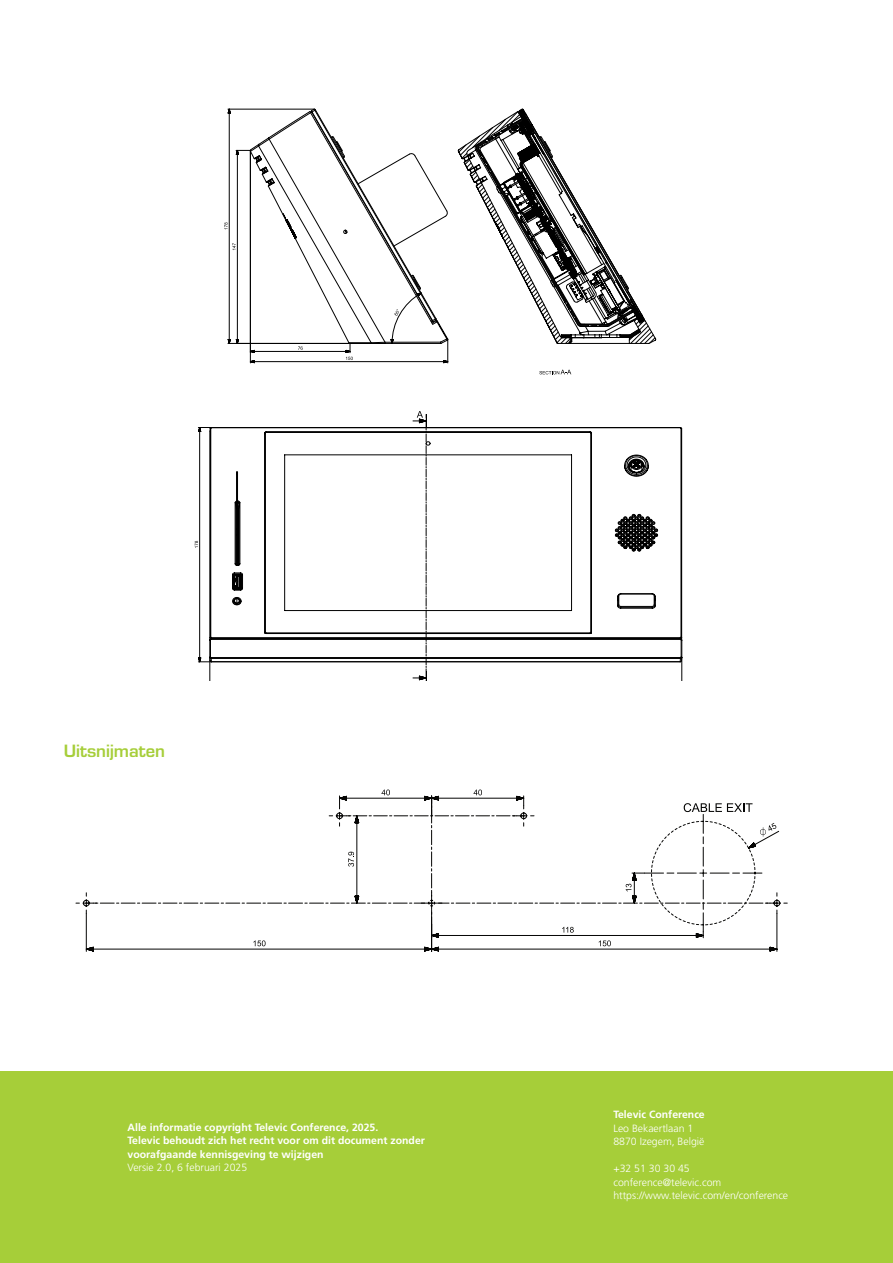
<style>
.page{position:relative;width:893px;height:1263px;background:#fff}
.page>*{position:absolute;margin:0;border:0;box-sizing:border-box;transform-origin:0 0}
.Titel_niveau_3{font:600 16.5px "Eurostile LT Std";color:#a6ce39}
.t1{font:700 10.5px/13.5px "Frutiger LT Std";color:#fff}
.t2{font:300 10.5px/13.5px "Frutiger LT Std";color:#fff}
</style>
<div class="page">
<div style="left:0;top:1071px;width:893px;height:192px;background:#a6ce39"></div>
<svg style="left:539px;top:370px;width:32px;height:4px"></svg>
<svg style="left:458px;top:108px;width:198px;height:236px"></svg>
<svg style="left:224px;top:108px;width:224px;height:255px"></svg>
<svg style="left:195px;top:541px;width:3px;height:7px"></svg>
<svg style="left:209px;top:431px;width:473px;height:228px"></svg>
<hr style="left:199px;top:427px;width:1px;height:235px;background:#000">
<svg style="left:198px;top:427px;width:14px;height:5px"></svg>
<hr style="left:211px;top:661px;width:469px;height:1px;background:#000">
<svg style="left:198px;top:657px;width:14px;height:23px"></svg>
<svg style="left:680px;top:657px;width:2px;height:23px"></svg>
<svg style="left:232px;top:411px;width:426px;height:269px"></svg>
<svg style="left:86px;top:946px;width:691px;height:5px"></svg>
<svg style="left:86px;top:789px;width:693px;height:157px"></svg>
<svg style="left:83px;top:812px;width:697px;height:94px"></svg>
<p class="Titel_niveau_3" style="left:64px;top:740px;width:103px">Uitsnijmaten</p>
<p class="t1" style="left:128px;top:1120px;width:299px">Alle informatie copyright Televic Conference, 2025.<br>Televic behoudt zich het recht voor om dit document zonder voorafgaande kennisgeving te wijzigen</p>
<p class="t2" style="left:128px;top:1161px;width:121px">Versie 2.0, 6 februari 2025</p>
<p class="t1" style="left:613px;top:1108px;width:93px">Televic Conference</p>
<p class="t2" style="left:613px;top:1121px;width:93px">Leo Bekaertlaan 1<br>8870 Izegem, België</p>
<p class="t2" style="left:613px;top:1162px;width:176px">+32 51 30 30 45 conference@televic.com https://www.televic.com/en/conference</p>
</div>
